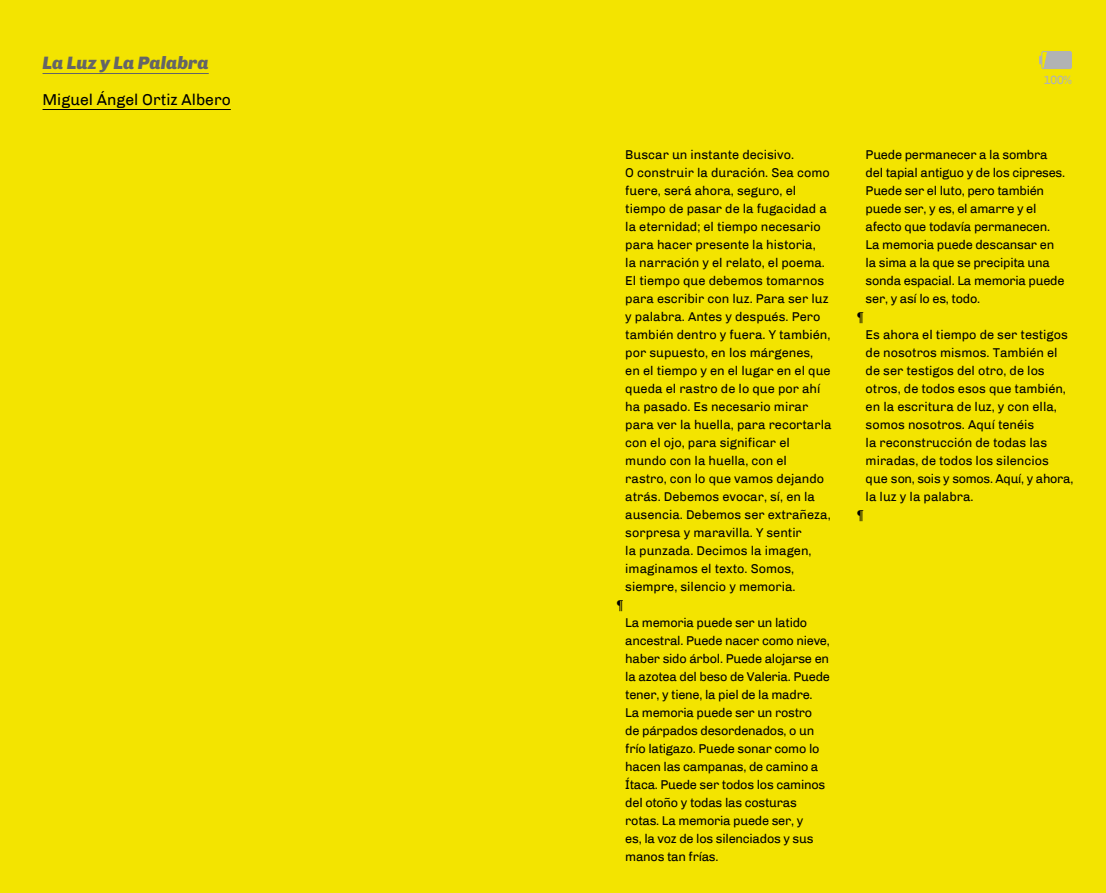
<style>
.page{position:relative;width:1106px;height:893px;background:#f3e400}
.page>*{position:absolute;margin:0;border:0;box-sizing:border-box;transform-origin:0 0}
.t1{font:italic 900 18px "Chivo";color:#646567}
.t2{font:15.75px "Chivo";color:#000}
.t3{font:12.75px/18px "Chivo";color:#000}
.t4{font:12.75px/18px "Chivo";letter-spacing:-.02em;color:#000}
.t5{font:12px "Chivo";color:#b1b3b4}
</style>
<div class="page">
<div style="left:1041px;top:51px;width:30px;height:18px;border:1px solid #b1b3b4;border-radius:2px"></div>
<svg style="left:1039px;top:52px;width:32px;height:17px"></svg>
<hr style="left:43px;top:73px;width:166px;height:1px;background:#646567">
<hr style="left:43px;top:109px;width:188px;height:1px;background:#000">
<h1 class="t1" style="left:43px;top:52px;width:168px">La Luz y La Palabra</h1>
<p class="t2" style="left:43px;top:90px;width:190px">Miguel Ángel Ortiz Albero</p>
<p class="t5" style="left:1043px;top:73px;width:30px">100%</p>
<p class="t3" style="left:625px;top:146px;width:208px">Buscar un instante decisivo.<br>O construir la duración. Sea como fuere, será ahora, seguro, el tiempo de pasar de la fugacidad a la eternidad; el tiempo necesario para hacer presente la historia,<br>la narración y el relato, el poema.<br>El tiempo que debemos tomarnos para escribir con luz. Para ser luz y palabra. Antes y después. Pero también dentro y fuera. Y también, por supuesto, en los márgenes,<br>en el tiempo y en el lugar en el que queda el rastro de lo que por ahí ha pasado. Es necesario mirar para ver la huella, para recortarla con el ojo, para significar el mundo con la huella, con el rastro, con lo que vamos dejando atrás. Debemos evocar, sí, en la ausencia. Debemos ser extrañeza, sorpresa y maravilla. Y sentir<br>la punzada. Decimos la imagen, imaginamos el texto. Somos, siempre, silencio y memoria.</p>
<p class="t3" style="left:617px;top:596px;width:8px">¶</p>
<p class="t4" style="left:625px;top:614px;width:206px">La memoria puede ser un latido ancestral. Puede nacer como nieve, haber sido árbol. Puede alojarse en la azotea del beso de Valeria. Puede tener, y tiene, la piel de la madre.<br>La memoria puede ser un rostro<br>de párpados desordenados, o un frío latigazo. Puede sonar como lo hacen las campanas, de camino a<br>Ítaca. Puede ser todos los caminos del otoño y todas las costuras rotas. La memoria puede ser, y<br>es, la voz de los silenciados y sus manos tan frías.</p>
<p class="t4" style="left:865px;top:146px;width:201px">Puede permanecer a la sombra del tapial antiguo y de los cipreses.<br>Puede ser el luto, pero también puede ser, y es, el amarre y el afecto que todavía permanecen.<br>La memoria puede descansar en la sima a la que se precipita una sonda espacial. La memoria puede ser, y así lo es, todo.</p>
<p class="t3" style="left:857px;top:308px;width:8px">¶</p>
<p class="t3" style="left:865px;top:326px;width:209px">Es ahora el tiempo de ser testigos de nosotros mismos. También el de ser testigos del otro, de los otros, de todos esos que también, en la escritura de luz, y con ella, somos nosotros. Aquí tenéis<br>la reconstrucción de todas las miradas, de todos los silencios que son, sois y somos. Aquí, y ahora, la luz y la palabra.</p>
<p class="t3" style="left:857px;top:506px;width:8px">¶</p>
</div>
